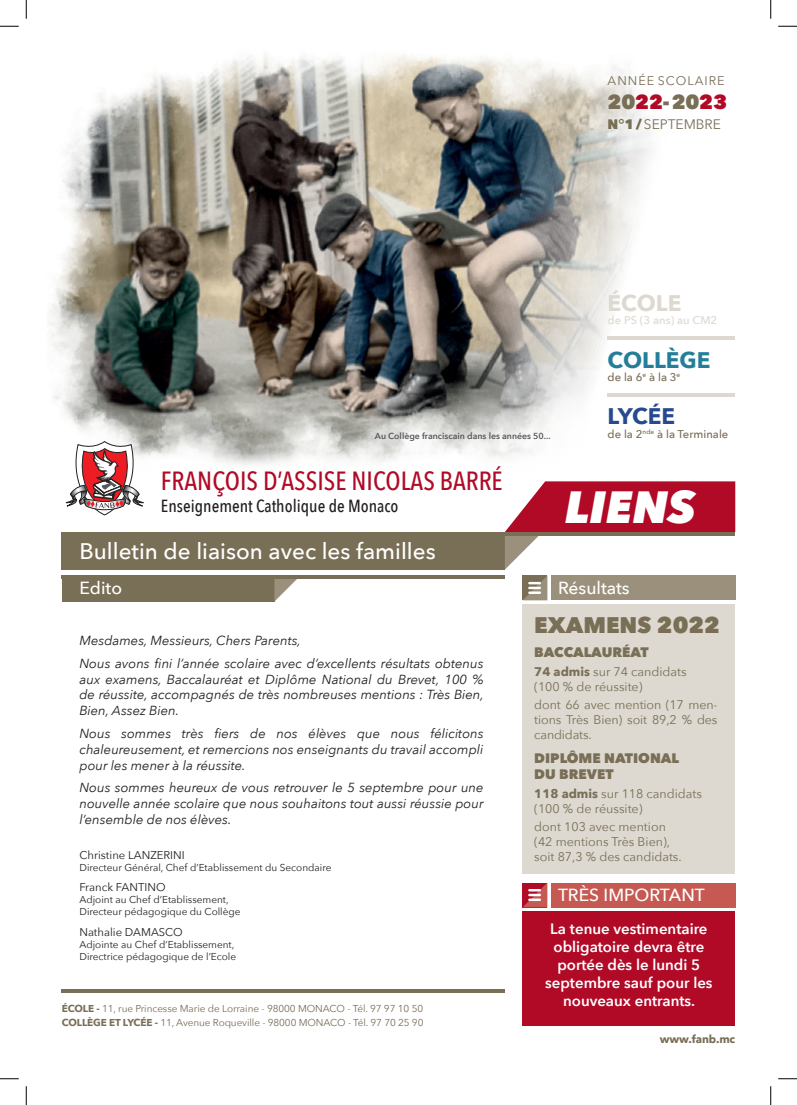
<style>
.page{position:relative;width:797px;height:1105px;background:#fff}
.page>*{position:absolute;margin:0;border:0;box-sizing:border-box;transform-origin:0 0}
.t1{font:italic 800 45px "Avenir Next";color:#fff}
.t2{font:500 26.25px "Avenir Next Condensed";color:#b00a27}
.t3{font:500 22.5px "Avenir Next";color:#fff}
.t4{font:800 22.5px "Avenir Next";color:#796e56}
.t5{font:700 22.5px "Avenir Next";color:#247e99}
.t6{font:700 22.5px "Avenir Next";letter-spacing:-.015em;color:#274a8f}
.t7{font:700 22.5px "Avenir Next";color:#ddd9d0}
.t8{font:800 20px "Avenir Next";letter-spacing:-.01em;color:#796e56}
.t9{font:500 17.5px "Avenir Next Condensed";color:#231f20}
.t10{font:500 17.5px "Avenir Next";color:#fff}
.t11{font:600 15px/18px "Avenir Next";color:#fff;text-align:center}
.t12{font:800 13.75px/16.5px "Avenir Next";color:#796e56}
.t13{font:13.75px "Avenir Next";color:#796e56}
.t14{font:italic 13.12px/15.8px "Avenir Next";color:#231f20;text-align:justify}
.t15{font:12.5px/15px "Avenir Next";color:#796e56}
.t16{font:12.5px "Avenir Next";letter-spacing:.08em;color:#796e56}
.t17{font:11.25px "Avenir Next";color:#231f20}
.t18{font:500 11.25px "Avenir Next";color:#796e56}
.t19{font:500 11.25px "Avenir Next";color:#ddd9d0}
.t20{font:700 11.25px "Avenir Next";letter-spacing:-.01em;color:#796e56}
.t21{font:10px/12px "Avenir Next";color:#231f20}
.t22{font:10px/13.8px "Avenir Next";letter-spacing:-.01em;color:#796e56}
.t23{font:600 8.75px "Avenir Next";color:#57585a}
.s1{color:#b00a27}
.s2{font-weight:800}
.s3{font-weight:700}
</style>
<div class="page">
<img style="left:48px;top:54px;width:604px;height:411px">
<svg style="left:66px;top:441px;width:77px;height:75px"></svg>
<div style="left:62px;top:532px;width:443px;height:38px;background:#796e56"></div>
<hr style="left:607px;top:393px;width:128px;height:4px;background:#ddd9d0">
<hr style="left:607px;top:336px;width:128px;height:4px;background:#ddd9d0">
<div style="left:62px;top:577px;width:212px;height:25px;background:#796e56"></div>
<svg style="left:274px;top:579px;width:23px;height:23px"></svg>
<hr style="left:62px;top:575px;width:443px;height:4px;background:#796e56">
<hr style="left:62px;top:989px;width:443px;height:4px;background:#796e56">
<div style="left:522px;top:604px;width:213px;height:269px;background:#ddd9d0"></div>
<svg style="left:505px;top:481px;width:230px;height:119px"></svg>
<div style="left:522px;top:911px;width:213px;height:114px;background:#b00a27"></div>
<div style="left:551px;top:883px;width:184px;height:24px;background:#c65a52"></div>
<svg style="left:522px;top:883px;width:25px;height:24px"></svg>
<svg style="left:0;top:25px;width:19px;height:2px"></svg>
<svg style="left:778px;top:25px;width:19px;height:2px"></svg>
<svg style="left:0;top:1078px;width:19px;height:1px"></svg>
<svg style="left:778px;top:1078px;width:19px;height:1px"></svg>
<svg style="left:25px;top:0;width:2px;height:19px"></svg>
<svg style="left:25px;top:1086px;width:2px;height:19px"></svg>
<svg style="left:770px;top:0;width:1px;height:19px"></svg>
<svg style="left:770px;top:1086px;width:1px;height:19px"></svg>
<p class="t16" style="left:607px;top:70px;width:118px">ANNÉE SCOLAIRE</p>
<h3 class="t8" style="left:607px;top:89px;width:121px">20<span class="s1">22</span>-20<span class="s1">23</span></h3>
<p class="t13" style="left:607px;top:112px;width:115px"><span class="s2">N°1/</span>SEPTEMBRE</p>
<p class="t23" style="left:375px;top:428px;width:177px">Au Collège franciscain dans les années 50...</p>
<h3 class="t7" style="left:607px;top:284px;width:75px">ÉCOLE</h3>
<p class="t19" style="left:607px;top:311px;width:111px">de PS (3 ans) au CM2</p>
<h3 class="t5" style="left:607px;top:340px;width:104px">COLLÈGE</h3>
<p class="t18" style="left:607px;top:368px;width:74px">de la 6<sup>e</sup> à la 3<sup>e</sup></p>
<h3 class="t6" style="left:607px;top:397px;width:69px">LYCÉE</h3>
<p class="t18" style="left:607px;top:424px;width:122px">de la 2<sup>nde</sup> à la Terminale</p>
<h2 class="t2" style="left:161px;top:465px;width:343px">FRANÇOIS D’ASSISE NICOLAS BARRÉ</h2>
<h3 class="t9" style="left:161px;top:496px;width:239px">Enseignement Catholique de Monaco</h3>
<h3 class="t3" style="left:79px;top:532px;width:358px">Bulletin de liaison avec les familles</h3>
<h3 class="t10" style="left:79px;top:573px;width:44px">Edito</h3>
<h3 class="t10" style="left:558px;top:573px;width:73px">Résultats</h3>
<h3 class="t4" style="left:534px;top:612px;width:187px">EXAMENS 2022</h3>
<p class="t12" style="left:534px;top:644px;width:116px">BACCALAURÉAT</p>
<p class="t15" style="left:534px;top:663px;width:154px"><span class="s3">74 admis</span> sur 74 candidats (100 % de réussite)</p>
<p class="t15" style="left:534px;top:697px;width:185px;text-align:justify">dont 66 avec mention (17 men&shy;tions Très Bien) soit 89,2 % des candidats.</p>
<p class="t12" style="left:534px;top:749px;width:146px">DIPLÔME NATIONAL<br>DU BREVET</p>
<p class="t15" style="left:534px;top:785px;width:169px"><span class="s3">118 admis</span> sur 118 candidats (100 % de réussite)</p>
<p class="t15" style="left:534px;top:819px;width:149px">dont 103 avec mention (42 mentions Très Bien), soit 87,3 % des candidats.</p>
<h1 class="t1" style="left:565px;top:480px;width:132px">LIENS</h1>
<p class="t14" style="left:79px;top:628px;width:405px;line-height:22.9px">Mesdames, Messieurs, Chers Parents,<br>Nous avons fini l’année scolaire avec d’excellents résultats obtenus</p>
<p class="t14" style="left:79px;top:671px;width:406px">aux examens, Baccalauréat et Diplôme National du Brevet, 100 % de réussite, accompagnés de très nombreuses mentions : Très Bien, Bien, Assez Bien.</p>
<p class="t14" style="left:79px;top:725px;width:405px">Nous sommes très fiers de nos élèves que nous félicitons chaleureusement, et remercions nos enseignants du travail accompli pour les mener à la réussite.</p>
<p class="t14" style="left:79px;top:779px;width:405px">Nous sommes heureux de vous retrouver le 5 septembre pour une nouvelle année scolaire que nous souhaitons tout aussi réussie pour l’ensemble de nos élèves.</p>
<p class="t17" style="left:79px;top:845px;width:107px">Christine LANZERINI</p>
<p class="t21" style="left:79px;top:861px;width:253px">Directeur Général, Chef d’Etablissement du Secondaire</p>
<p class="t17" style="left:79px;top:878px;width:88px">Franck FANTINO</p>
<p class="t21" style="left:79px;top:893px;width:163px">Adjoint au Chef d’Etablissement,<br>Directeur pédagogique du Collège</p>
<p class="t17" style="left:79px;top:922px;width:105px">Nathalie DAMASCO</p>
<p class="t21" style="left:79px;top:938px;width:158px">Adjointe au Chef d’Etablissement,<br>Directrice pédagogique de l’Ecole</p>
<h3 class="t10" style="left:558px;top:880px;width:148px">TRÈS IMPORTANT</h3>
<p class="t11" style="left:545px;top:919px;width:169px">La tenue vestimentaire obligatoire devra être portée dès le lundi 5 septembre sauf pour les nouveaux entrants.</p>
<p class="t22" style="left:62px;top:1002px;width:363px"><span class="s3">ÉCOLE -</span> 11, rue Princesse Marie de Lorraine - 98000 MONACO - Tél. 97 97 10 50<br><span class="s3">COLLÈGE ET LYCÉE -</span> 11, Avenue Roqueville - 98000 MONACO - Tél. 97 70 25 90</p>
<p class="t20" style="left:660px;top:1029px;width:77px">www.fanb.mc</p>
</div>
